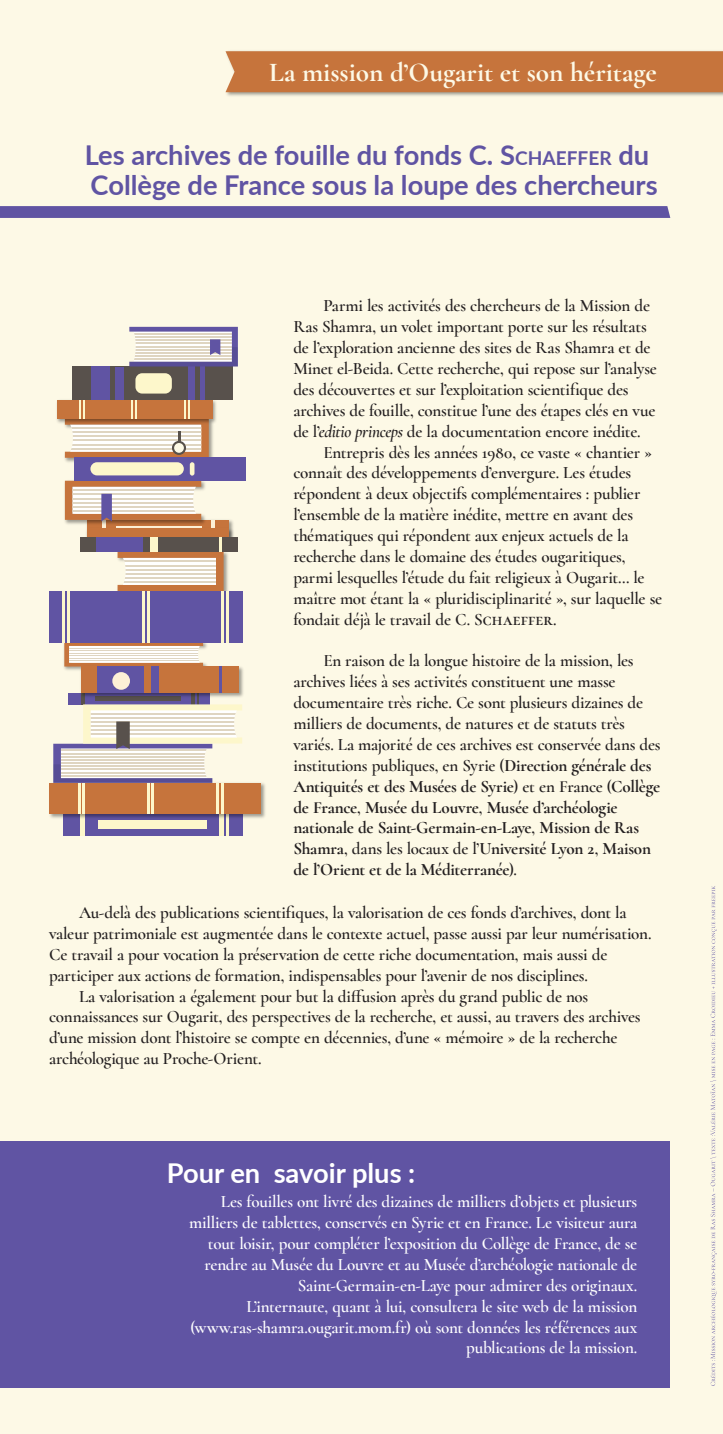
<style>
.page{position:relative;width:723px;height:1434px;background:#fdf9e6}
.page>*{position:absolute;margin:0;border:0;box-sizing:border-box;transform-origin:0 0}
.t1{font:700 27.3px/30px "Lato";color:#6054a3}
.t2{font:700 27.3px "Cormorant Garamond";color:#fdf9e6}
.t3{font:700 27.3px "Lato";color:#fff}
.t4{font:600 17.4px/20.9px "Cormorant";letter-spacing:-.015em;color:#231f20}
.t5{font:600 17.4px/20.9px "Cormorant";letter-spacing:-.015em;color:#fff;text-align:right}
.s1{font-size:19.11px}
.s2{font-style:italic}
.s3{font-weight:700}
</style>
<div class="page">
<svg style="left:0;top:206px;width:670px;height:12px;background:#6256a3"></svg>
<div style="left:0;top:1141px;width:669px;height:246px;background:#6054a3"></div>
<div style="left:225px;top:51px;width:498px;height:41px;background:#c6743c"></div>
<div style="left:63px;top:814px;width:180px;height:21px;background:#6054a3"></div>
<div style="left:80px;top:814px;width:5px;height:21px;background:#fdf7cb"></div>
<hr style="left:219px;top:814px;width:4px;height:21px;background:#fdf7cb">
<hr style="left:227px;top:814px;width:2px;height:21px;background:#fdf7cb">
<div style="left:98px;top:820px;width:108px;height:9px;background:#fdf7cb"></div>
<img style="left:229px;top:520px;width:4px;height:6px">
<div style="left:87px;top:520px;width:142px;height:16px;background:#c6743c"></div>
<hr style="left:211px;top:520px;width:4px;height:16px;background:#fdf0d6">
<img style="left:86px;top:526px;width:148px;height:11px">
<div style="left:87px;top:528px;width:142px;height:8px;background:#c6743c"></div>
<img style="left:64px;top:480px;width:144px;height:46px">
<svg style="left:65px;top:481px;width:136px;height:40px;background:#d9baa6"></svg>
<img style="left:62px;top:642px;width:148px;height:28px">
<svg style="left:64px;top:642px;width:139px;height:24px;background:#e4ccbf"></svg>
<hr style="left:69px;top:648px;width:131px;height:1px;background:#dfd5c1">
<hr style="left:69px;top:650px;width:131px;height:1px;background:#dfd5c1">
<hr style="left:69px;top:653px;width:131px;height:1px;background:#dfd5c1">
<hr style="left:69px;top:655px;width:131px;height:1px;background:#dfd5c1">
<hr style="left:69px;top:658px;width:131px;height:1px;background:#dfd5c1">
<hr style="left:69px;top:660px;width:131px;height:1px;background:#dfd5c1">
<img style="left:117px;top:552px;width:111px;height:39px">
<img style="left:64px;top:425px;width:149px;height:37px">
<img style="left:49px;top:783px;width:216px;height:37px">
<div style="left:50px;top:783px;width:211px;height:31px;background:#c6743c"></div>
<hr style="left:78px;top:783px;width:2px;height:31px;background:#fdf7cb">
<hr style="left:83px;top:783px;width:2px;height:31px;background:#fdf7cb">
<hr style="left:147px;top:783px;width:2px;height:31px;background:#fdf7cb">
<hr style="left:152px;top:783px;width:2px;height:31px;background:#fdf7cb">
<hr style="left:216px;top:783px;width:2px;height:31px;background:#fdf7cb">
<hr style="left:221px;top:783px;width:2px;height:31px;background:#fdf7cb">
<div style="left:50px;top:591px;width:193px;height:51px;background:#6054a3"></div>
<hr style="left:63px;top:591px;width:2px;height:51px;background:#fdf7cb">
<hr style="left:67px;top:591px;width:3px;height:51px;background:#fdf7cb">
<hr style="left:142px;top:591px;width:2px;height:51px;background:#fdf7cb">
<hr style="left:147px;top:591px;width:2px;height:51px;background:#fdf7cb">
<hr style="left:222px;top:591px;width:2px;height:51px;background:#fdf7cb">
<hr style="left:226px;top:591px;width:3px;height:51px;background:#fdf7cb">
<img style="left:57px;top:400px;width:159px;height:25px">
<div style="left:57px;top:400px;width:155px;height:19px;background:#c6743c"></div>
<svg style="left:65px;top:400px;width:144px;height:58px"></svg>
<svg style="left:53px;top:693px;width:189px;height:90px"></svg>
<img style="left:79px;top:664px;width:164px;height:36px">
<div style="left:81px;top:667px;width:158px;height:26px;background:#c6743c"></div>
<div style="left:98px;top:667px;width:46px;height:26px;background:#6054a3"></div>
<div style="left:151px;top:667px;width:8px;height:26px;background:#6054a3"></div>
<hr style="left:220px;top:667px;width:2px;height:26px;background:#6054a3">
<div style="left:112px;top:672px;width:18px;height:18px;background:#fdf0d6;border-radius:50%"></div>
<div style="left:80px;top:537px;width:158px;height:15px;background:#58514c"></div>
<div style="left:97px;top:537px;width:46px;height:15px;background:#6054a3"></div>
<svg style="left:118px;top:537px;width:106px;height:54px"></svg>
<div style="left:74px;top:457px;width:172px;height:23px;background:#6054a3"></div>
<div style="left:90px;top:462px;width:94px;height:13px;background:#fdf7cb;border-radius:7px"></div>
<hr style="left:190px;top:462px;width:4px;height:14px;background:#fdf7cb;border-radius:2px">
<div style="left:72px;top:367px;width:161px;height:33px;background:#58514c"></div>
<div style="left:135px;top:373px;width:37px;height:20px;background:#fdf7cb;border-radius:7px"></div>
<div style="left:91px;top:367px;width:19px;height:33px;background:#6054a3"></div>
<div style="left:115px;top:367px;width:8px;height:33px;background:#6054a3"></div>
<div style="left:189px;top:367px;width:6px;height:33px;background:#6054a3"></div>
<div style="left:200px;top:367px;width:5px;height:33px;background:#6054a3"></div>
<svg style="left:129px;top:327px;width:109px;height:39px;background:#c0b9c7"></svg>
<svg style="left:710px;top:886px;width:7px;height:500px"></svg>
<h1 class="t2" style="left:269px;top:55px;width:389px">La mission d’Ougarit et son héritage</h1>
<h1 class="t1" style="left:85px;top:139px;width:574px">Les archives de fouille du fonds C. S<span class="s1">CHAEFFER</span> du<br>Collège de France sous la loupe des chercheurs</h1>
<p class="t4" style="left:323px;top:295px;width:328px">Parmi les activités des chercheurs de la Mission de</p>
<p class="t4" style="left:293px;top:316px;width:355px">Ras Shamra, un volet important porte sur les résultats</p>
<p class="t4" style="left:293px;top:337px;width:359px">de l’exploration ancienne des sites de Ras Shamra et de</p>
<p class="t4" style="left:293px;top:358px;width:365px">Minet el-Beida. Cette recherche, qui repose sur l’analyse</p>
<p class="t4" style="left:293px;top:379px;width:337px">des découvertes et sur l’exploitation scientifique des</p>
<p class="t4" style="left:293px;top:400px;width:364px">archives de fouille, constitue l’une des étapes clés en vue</p>
<p class="t4" style="left:293px;top:421px;width:349px">de l’<span class="s2">editio princeps</span> de la documentation encore inédite.</p>
<p class="t4" style="left:323px;top:441px;width:330px">Entrepris dès les années 1980, ce vaste « chantier »</p>
<p class="t4" style="left:293px;top:462px;width:339px">connaît des développements d’envergure. Les études</p>
<p class="t4" style="left:293px;top:483px;width:348px">répondent à deux objectifs complémentaires : publier</p>
<p class="t4" style="left:293px;top:504px;width:341px">l’ensemble de la matière inédite, mettre en avant des</p>
<p class="t4" style="left:293px;top:525px;width:337px">thématiques qui répondent aux enjeux actuels de la</p>
<p class="t4" style="left:293px;top:546px;width:334px">recherche dans le domaine des études ougaritiques,</p>
<p class="t4" style="left:293px;top:567px;width:353px">parmi lesquelles l’étude du fait religieux à Ougarit… le</p>
<p class="t4" style="left:293px;top:588px;width:370px">maître mot étant la « pluridisciplinarité », sur laquelle se</p>
<p class="t4" style="left:293px;top:608px;width:265px">fondait déjà le travail de C. SCHAEFFER.</p>
<p class="t4" style="left:293px;top:650px;width:369px;text-indent:30px">En raison de la longue histoire de la mission, les archives liées à ses activités constituent une masse documentaire très riche. Ce sont plusieurs dizaines de milliers de documents, de natures et de statuts très variés. La majorité de ces archives est conservée dans des institutions publiques, en Syrie (<span class="s3">Direction générale des Antiquités et des Musées de Syrie</span>) et en France (<span class="s3">Collège de France</span>, <span class="s3">Musée du Louvre</span>, <span class="s3">Musée d’archéologie nationale de Saint-Germain-en-Laye</span>, <span class="s3">Mission de Ras Shamra</span>, dans les locaux de l’<span class="s3">Université Lyon 2</span>, <span class="s3">Maison de l’Orient et de la Méditerranée</span>).</p>
<p class="t4" style="left:79px;top:902px;width:549px">Au-delà des publications scientifiques, la valorisation de ces fonds d’archives, dont la</p>
<p class="t4" style="left:49px;top:923px;width:604px">valeur patrimoniale est augmentée dans le contexte actuel, passe aussi par leur numérisation.</p>
<p class="t4" style="left:49px;top:944px;width:560px">Ce travail a pour vocation la préservation de cette riche documentation, mais aussi de</p>
<p class="t4" style="left:49px;top:964px;width:540px">participer aux actions de formation, indispensables pour l’avenir de nos disciplines.</p>
<p class="t4" style="left:79px;top:985px;width:511px">La valorisation a également pour but la diffusion après du grand public de nos</p>
<p class="t4" style="left:49px;top:1006px;width:593px">connaissances sur Ougarit, des perspectives de la recherche, et aussi, au travers des archives</p>
<p class="t4" style="left:49px;top:1027px;width:570px">d’une mission dont l’histoire se compte en décennies, d’une « mémoire » de la recherche</p>
<p class="t4" style="left:49px;top:1048px;width:214px">archéologique au Proche-Orient.</p>
<h1 class="t3" style="left:167px;top:1153px;width:250px">Pour en savoir plus :</h1>
<p class="t5" style="left:189px;top:1191px;width:450px">Les fouilles ont livré des dizaines de milliers d’objets et plusieurs milliers de tablettes, conservés en Syrie et en France. Le visiteur aura tout loisir, pour compléter l’exposition du Collège de France, de se rendre au Musée du Louvre et au Musée d’archéologie nationale de Saint-Germain-en-Laye pour admirer des originaux.<br>L’internaute, quant à lui, consultera le site web de la mission (www.ras-shamra.ougarit.mom.fr) où sont données les références aux publications de la mission.</p>
</div>
